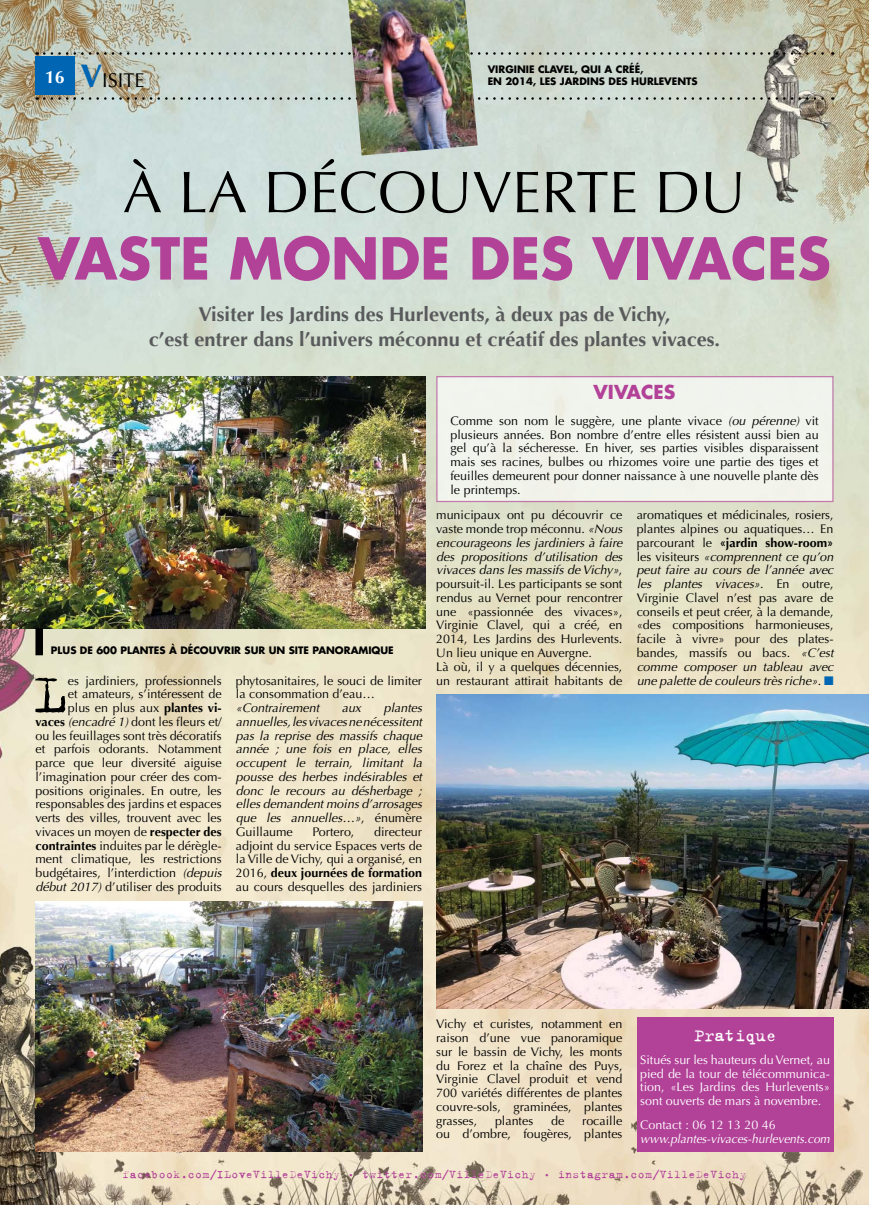
<style>
.page{position:relative;width:869px;height:1205px;background:#fff}
.page>*{position:absolute;margin:0;border:0;box-sizing:border-box;transform-origin:0 0}
.t1{font:60.88px "Trixie Text";color:#000}
.t2{font:58.75px "Optima";color:#000}
.t3{font:700 56.25px "Futura";color:#b24198}
.t4{font:700 20px/25px "Optima";color:#58595b;text-align:center}
.t5{font:20px "Optima";color:#000}
.t6{font:18.75px "Trixie";color:#fff}
.t7{font:700 18.75px "Futura";color:#b24198}
.t8{font:12.5px/13.8px "Optima";color:#000;text-align:justify}
.t9{font:italic 12.5px/13.8px "Optima";color:#000;text-align:justify}
.t10{font:12.5px/13.8px "Optima";color:#fff;text-align:justify}
.t11{font:12.5px "Trixie Text";letter-spacing:.03em;color:#b24198}
.t12{font:italic 12.5px "Optima";color:#fff;scale:.95 1}
.t13{font:700 10px "Futura";color:#000}
.s1{font-weight:700;font-size:32.5px;color:#0066b3}
.s2{font-weight:700}
.s3{font-style:italic}
.s4{font-style:normal}
.s5{color:#0066b3}
</style>
<div class="page">
<img style="left:0;top:0;width:868px;height:1205px">
<svg style="left:44px;top:52px;width:788px;height:3px"></svg>
<svg style="left:44px;top:97px;width:788px;height:3px"></svg>
<div style="left:35px;top:56px;width:39px;height:39px;background:#0066b3"></div>
<img style="left:0;top:376px;width:425px;height:252px">
<div style="left:35px;top:628px;width:8px;height:27px;background:#000"></div>
<img style="left:436px;top:694px;width:432px;height:314px">
<img style="left:348px;top:0;width:129px;height:155px">
<div style="left:436px;top:376px;width:397px;height:126px;background:#f1f4ec;border:1px solid #b24198"></div>
<div style="left:636px;top:1017px;width:197px;height:135px;background:#b24198"></div>
<img style="left:35px;top:901px;width:387px;height:251px">
<h3 class="t5" style="left:45px;top:68px;width:101px"><sup>16</sup> <span class="s1">V</span>ISITE</h3>
<p class="t13" style="left:487px;top:62px;width:32px">VIRGINIE</p>
<p class="t13" style="left:537px;top:62px;width:14px">CLAVEL</p>
<p class="t13" style="left:574px;top:62px;width:15px">, QUI</p>
<p class="t13" style="left:604px;top:62px;width:41px">A CRÉÉ,</p>
<p class="t13" style="left:487px;top:74px;width:85px">EN 2014, LES JARDINS</p>
<p class="t13" style="left:608px;top:74px;width:8px">DES</p>
<p class="t13" style="left:631px;top:74px;width:16px">HURLEVENTS</p>
<h2 class="t2" style="left:123px;top:158px;width:624px">À LA DÉCOUVERTE DU</h2>
<h3 class="t3" style="left:38px;top:219px;width:793px">VASTE MONDE DES VIVACES</h3>
<h3 class="t4" style="left:149px;top:302px;width:572px">Visiter les Jardins des Hurlevents, à deux pas de Vichy,<br>c’est entrer dans l’univers méconnu et créatif des plantes vivaces.</h3>
<p class="t13" style="left:51px;top:643px;width:8px">PLUS</p>
<p class="t13" style="left:80px;top:643px;width:48px">DE 600 PLANTES</p>
<p class="t13" style="left:169px;top:643px;width:33px">À DÉCOUVRIR</p>
<p class="t13" style="left:244px;top:643px;width:8px">SUR</p>
<p class="t13" style="left:268px;top:643px;width:26px">UN SITE</p>
<p class="t13" style="left:312px;top:643px;width:9px">PANORAMIQUE</p>
<p class="t8" style="left:35px;top:673px;width:188px;text-align:right">es jardiniers, professionnels<br>et amateurs, s’intéressent de<br>plus en plus aux <span class="s2">plantes vi&shy;vaces</span> <span class="s3">(encadré 1)</span> dont les fleurs et/ ou les feuillages sont très décoratifs et parfois odorants. Notamment parce que leur diversité aiguise l’imagination pour créer des com&shy;positions originales. En outre, les responsables des jardins et espaces verts des villes, trouvent avec les vivaces un moyen de <span class="s2">respecter des contraintes</span> induites par le dérègle&shy;ment climatique, les restrictions budgétaires, l’interdiction <span class="s3">(depuis début 2017)</span> d’utiliser des produits</p>
<p class="t8" style="left:236px;top:673px;width:188px">phytosanitaires, le souci de limiter la consommation d’eau…</p>
<h1 class="t1" style="left:33px;top:658px;width:35px">L</h1>
<p class="t9" style="left:236px;top:701px;width:188px;text-indent:148px">plantes annuelles, les vivaces ne nécessitent pas la reprise des massifs chaque année ; une fois en place, elles occupent le terrain, limitant la pousse des herbes indésirables et donc le recours au désherbage ; elles demandent moins d’arrosages que les annuelles…»<span class="s4">, énumère Guillaume</span></p>
<p class="t9" style="left:236px;top:701px;width:85px">«Contrairement</p>
<p class="t9" style="left:341px;top:701px;width:21px">aux</p>
<p class="t8" style="left:236px;top:825px;width:188px;text-indent:138px">directeur adjoint du service Espaces verts de la Ville de Vichy, qui a organisé, en 2016, <span class="s2">deux journées de formation </span>au cours desquelles des jardiniers</p>
<p class="t8" style="left:312px;top:825px;width:43px">Portero,</p>
<h3 class="t7" style="left:593px;top:378px;width:83px">VIVACES</h3>
<p class="t8" style="left:450px;top:414px;width:369px">Comme son nom le suggère, une plante vivace <span class="s3">(ou pérenne)</span> vit plusieurs années. Bon nombre d’entre elles résistent aussi bien au gel qu’à la sécheresse. En hiver, ses parties visibles disparaissent mais ses racines, bulbes ou rhizomes voire une partie des tiges et feuilles demeurent pour donner naissance à une nouvelle plante dès le printemps.</p>
<p class="t8" style="left:436px;top:508px;width:188px;text-align:left">municipaux ont pu découvrir ce vaste monde trop méconnu. <span class="s3">«Nous encourageons les jardiniers à faire des propositions d’utilisation des vivaces dans les massifs de Vichy»</span>, poursuit-il. Les participants se sont rendus au Vernet pour rencontrer une «passionnée des vivaces», Virginie Clavel, qui a créé, en 2014, Les Jardins des Hurlevents.<br>Un lieu unique en Auvergne.<br>Là où, il y a quelques décennies, un restaurant attirait habitants de</p>
<p class="t8" style="left:636px;top:508px;width:198px">aromatiques et médicinales, rosiers, plantes alpines ou aquatiques… En parcourant le <span class="s2">«jardin show-room» </span>les visiteurs <span class="s3">«comprennent ce qu’on peut faire au cours de l’année avec les plantes vivaces»</span>. En outre, Virginie Clavel n’est pas avare de conseils et peut créer, à la demande, «des compositions harmonieuses, facile à vivre» pour des plates&shy;bandes, massifs ou bacs. <span class="s3">«C’est comme composer un tableau avec une palette de couleurs très riche»</span>. <span class="s5">■</span></p>
<p class="t8" style="left:436px;top:1017px;width:188px">Vichy et curistes, notamment en raison d’une vue panoramique sur le bassin de Vichy, les monts du Forez et la chaîne des Puys, Virginie Clavel produit et vend 700 variétés différentes de plantes couvre-sols, graminées, plantes grasses,</p>
<p class="t8" style="left:436px;top:1113px;width:188px;text-align:right">rocaille<br>ou d’ombre, fougères, plantes</p>
<p class="t8" style="left:495px;top:1113px;width:40px">plantes</p>
<p class="t8" style="left:551px;top:1113px;width:15px">de</p>
<h3 class="t6" style="left:693px;top:1023px;width:84px">Pratique</h3>
<p class="t10" style="left:640px;top:1053px;width:191px">Situés sur les hauteurs du Vernet, au pied de la tour de télécommunica&shy;tion, «Les Jardins des Hurlevents» sont ouverts de mars à novembre.</p>
<p class="t10" style="left:640px;top:1118px;width:137px">Contact : 06 12 13 20 46</p>
<p class="t12" style="left:640px;top:1131px;width:201px">www.plantes-vivaces-hurlevents.com</p>
<p class="t11" style="left:122px;top:1167px;width:625px">facebook.com/ILoveVilleDeVichy • twitter.com/VilleDeVichy • instagram.com/VilleDeVichy</p>
</div>
